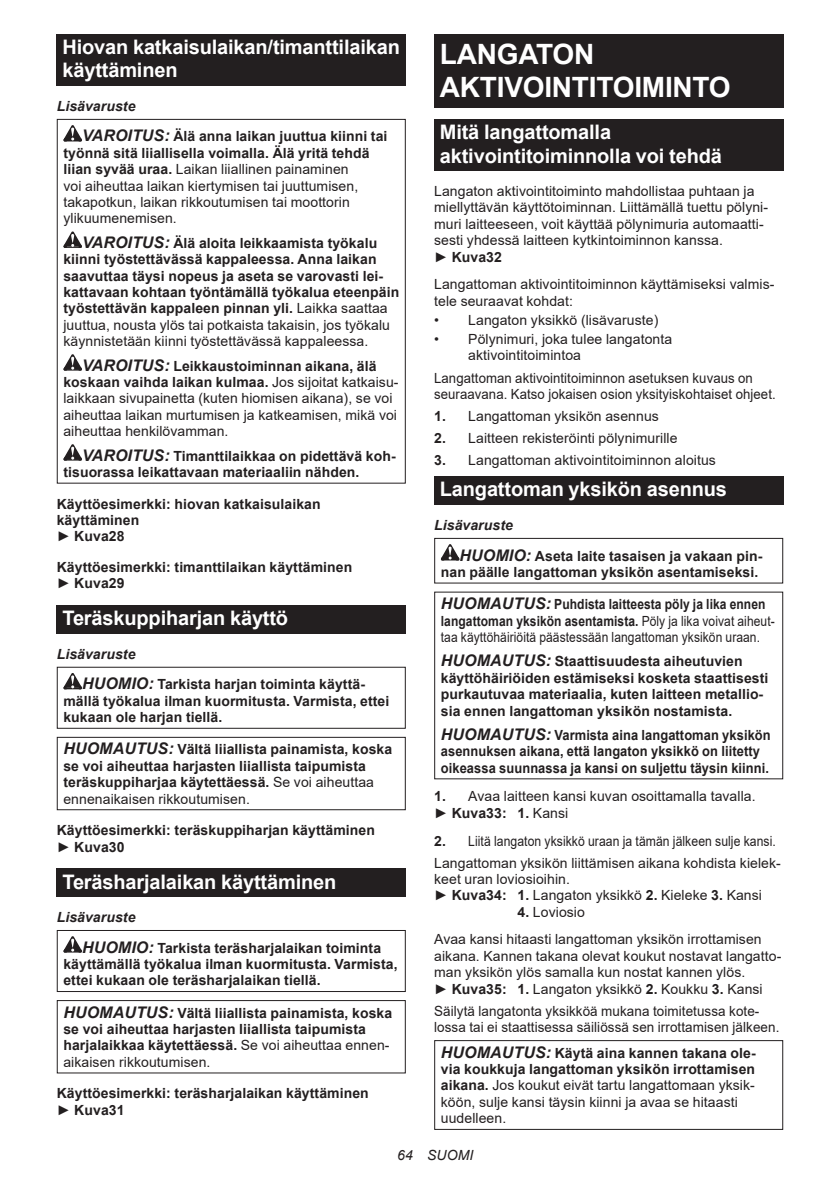
<style>
.page{position:relative;width:840px;height:1191px;background:#fff}
.page>*{position:absolute;margin:0;border:0;box-sizing:border-box;transform-origin:0 0}
.t1{font:700 28px/32.8px "Arial";letter-spacing:-.01em;color:#fff}
.t2{font:700 20px/23.4px "Arial";letter-spacing:-.01em;color:#fff}
.t3{font:700 14px/16.4px "Arial";letter-spacing:.005em;color:#231f20}
.t4{font:14px/16.4px "Arial";letter-spacing:.005em;color:#231f20}
.t5{font:14px/16.4px "Arial";letter-spacing:.005em;color:#231f20;scale:.86 1}
.t6{font:700 14px/16.4px "Arial";letter-spacing:.005em;color:#231f20;scale:.92 1}
.t7{font:14px/22px "Arial";letter-spacing:.005em;color:#231f20;scale:.87 1}
.t8{font:14px/16.4px "Arial";letter-spacing:.005em;color:#231f20;scale:.96 1}
.t9{font:14px/16.4px "Arial";letter-spacing:.005em;color:#231f20;scale:.94 1}
.t10{font:italic 14px "Arial";letter-spacing:.005em;color:#231f20}
.s1{font-style:italic}
.s2{font-style:italic;font-size:16px}
.s3{font-weight:700}
.s4{font-weight:400}
.s5{font-weight:700;font-style:italic;font-size:16px}
</style>
<div class="page">
<div style="left:57px;top:34px;width:348px;height:52px;background:#231f20"></div>
<svg style="left:63px;top:125px;width:19px;height:16px"></svg>
<svg style="left:63px;top:231px;width:19px;height:17px"></svg>
<svg style="left:63px;top:354px;width:19px;height:16px"></svg>
<svg style="left:63px;top:444px;width:19px;height:16px"></svg>
<div style="left:57px;top:119px;width:348px;height:364px;border:1px solid #231f20"></div>
<div style="left:57px;top:605px;width:348px;height:29px;background:#231f20"></div>
<svg style="left:63px;top:673px;width:19px;height:16px"></svg>
<div style="left:57px;top:666px;width:348px;height:63px;border:1px solid #231f20"></div>
<div style="left:57px;top:737px;width:348px;height:73px;border:1px solid #231f20"></div>
<div style="left:57px;top:868px;width:348px;height:29px;background:#231f20"></div>
<svg style="left:63px;top:936px;width:19px;height:16px"></svg>
<div style="left:57px;top:930px;width:348px;height:62px;border:1px solid #231f20"></div>
<div style="left:57px;top:1000px;width:348px;height:73px;border:1px solid #231f20"></div>
<div style="left:434px;top:34px;width:348px;height:74px;background:#231f20"></div>
<div style="left:434px;top:119px;width:348px;height:52px;background:#231f20"></div>
<div style="left:434px;top:476px;width:348px;height:29px;background:#231f20"></div>
<svg style="left:440px;top:544px;width:19px;height:16px"></svg>
<div style="left:434px;top:538px;width:348px;height:45px;border:1px solid #231f20"></div>
<div style="left:434px;top:1040px;width:348px;height:89px;border:1px solid #231f20"></div>
<h2 class="t2" style="left:62px;top:36px;width:339px">Hiovan katkaisulaikan/timanttilaikan käyttäminen</h2>
<p class="t3" style="left:82px;top:91px;width:307px;line-height:30.6px;text-indent:-25px"><span class="s1">Lisävaruste<br></span><span class="s2">VAROITUS:</span> Älä anna laikan juuttua kiinni tai</p>
<p class="t4" style="left:63px;top:145px;width:307px"><span class="s3">työnnä sitä liiallisella voimalla. Älä yritä tehdä liian syvää uraa.</span> Laikan liiallinen painaminen voi aiheuttaa laikan kiertymisen tai juuttumisen, takapotkun, laikan rikkoutumisen tai moottorin ylikuumenemisen.</p>
<p class="t3" style="left:63px;top:235px;width:337px;text-indent:19px"><span class="s2">VAROITUS:</span> Älä aloita leikkaamista työkalu kiinni työstettävässä kappaleessa. Anna laikan saavuttaa täysi nopeus ja aseta se varovasti lei&shy;kattavaan kohtaan työntämällä työkalua eteenpäin työstettävän kappaleen pinnan yli. <span class="s4">Laikka saattaa juuttua, nousta ylös tai potkaista takaisin, jos työkalu käynnistetään kiinni työstettävässä kappaleessa.</span></p>
<p class="t4" style="left:63px;top:357px;width:336px;text-indent:19px"><span class="s5">VAROITUS:</span> <span class="s3">Leikkaustoiminnan aikana, älä koskaan vaihda laikan kulmaa.</span> Jos sijoitat katkaisu&shy;laikkaan sivupainetta (kuten hiomisen aikana), se voi aiheuttaa laikan murtumisen ja katkeamisen, mikä voi aiheuttaa henkilövamman.</p>
<p class="t3" style="left:63px;top:447px;width:333px;text-indent:19px"><span class="s2">VAROITUS:</span> Timanttilaikkaa on pidettävä koh&shy;tisuorassa leikattavaan materiaaliin nähden.</p>
<p class="t3" style="left:57px;top:495px;width:265px">Käyttöesimerkki: hiovan katkaisulaikan käyttäminen<br><span class="s4">►</span> Kuva28</p>
<p class="t3" style="left:57px;top:559px;width:297px">Käyttöesimerkki: timanttilaikan käyttäminen <span class="s4">►</span> Kuva29</p>
<h2 class="t2" style="left:62px;top:607px;width:227px">Teräskuppiharjan käyttö</h2>
<p class="t3" style="left:82px;top:638px;width:284px;line-height:30.6px;text-indent:-25px"><span class="s1">Lisävaruste<br></span><span class="s2">HUOMIO:</span> Tarkista harjan toiminta käyttä-</p>
<p class="t3" style="left:63px;top:693px;width:327px">mällä työkalua ilman kuormitusta. Varmista, ettei kukaan ole harjan tiellä.</p>
<p class="t3" style="left:63px;top:741px;width:330px"><span class="s2">HUOMAUTUS:</span> Vältä liiallista painamista, koska se voi aiheuttaa harjasten liiallista taipumista teräskuppiharjaa käytettäessä. <span class="s4">Se voi aiheuttaa ennenaikaisen rikkoutumisen.</span></p>
<p class="t3" style="left:57px;top:822px;width:319px">Käyttöesimerkki: teräskuppiharjan käyttäminen <span class="s4">►</span> Kuva30</p>
<h2 class="t2" style="left:62px;top:870px;width:275px">Teräsharjalaikan käyttäminen</h2>
<p class="t3" style="left:82px;top:902px;width:300px;line-height:30.6px;text-indent:-25px"><span class="s1">Lisävaruste<br></span><span class="s2">HUOMIO:</span> Tarkista teräsharjalaikan toiminta</p>
<p class="t3" style="left:63px;top:956px;width:335px">käyttämällä työkalua ilman kuormitusta. Varmista, ettei kukaan ole teräsharjalaikan tiellä.</p>
<p class="t3" style="left:63px;top:1004px;width:330px"><span class="s2">HUOMAUTUS:</span> Vältä liiallista painamista, koska se voi aiheuttaa harjasten liiallista taipumista harjalaikkaa käytettäessä. <span class="s4">Se voi aiheuttaa ennen&shy;aikaisen rikkoutumisen.</span></p>
<p class="t3" style="left:57px;top:1085px;width:313px">Käyttöesimerkki: teräsharjalaikan käyttäminen <span class="s4">►</span> Kuva31</p>
<h1 class="t1" style="left:439px;top:38px;width:292px">LANGATON<br>AKTIVOINTITOIMINTO</h1>
<h2 class="t2" style="left:439px;top:121px;width:283px">Mitä langattomalla aktivointitoiminnolla voi tehdä</h2>
<p class="t4" style="left:434px;top:183px;width:335px">Langaton aktivointitoiminto mahdollistaa puhtaan ja miellyttävän käyttötoiminnan. Liittämällä tuettu pölyni&shy;muri laitteeseen, voit käyttää pölynimuria automaatti&shy;sesti yhdessä laitteen kytkintoiminnon kanssa.<br>► <span class="s3">Kuva32</span></p>
<p class="t4" style="left:434px;top:276px;width:341px">Langattoman aktivointitoiminnon käyttämiseksi valmis&shy;tele seuraavat kohdat:</p>
<p class="t4" style="left:434px;top:312px;width:225px">• Langaton yksikkö (lisävaruste)</p>
<p class="t4" style="left:468px;top:331px;width:205px;text-indent:-34px">• Pölynimuri, joka tulee langatonta aktivointitoimintoa</p>
<p class="t9" style="left:434px;top:369px;width:364px">Langattoman aktivointitoiminnon asetuksen kuvaus on seuraavana. Katso jokaisen osion yksityiskohtaiset ohjeet.</p>
<p class="t4" style="left:434px;top:408px;width:226px"><span class="s3">1.</span> Langattoman yksikön asennus</p>
<p class="t4" style="left:434px;top:430px;width:245px"><span class="s3">2.</span> Laitteen rekisteröinti pölynimurille</p>
<p class="t4" style="left:434px;top:452px;width:283px"><span class="s3">3.</span> Langattoman aktivointitoiminnon aloitus</p>
<h2 class="t2" style="left:439px;top:478px;width:288px">Langattoman yksikön asennus</h2>
<p class="t3" style="left:459px;top:510px;width:304px;line-height:30.6px;text-indent:-25px"><span class="s1">Lisävaruste<br></span><span class="s2">HUOMIO:</span> Aseta laite tasaisen ja vakaan pin-</p>
<p class="t3" style="left:440px;top:564px;width:319px">nan päälle langattoman yksikön asentamiseksi.</p>
<p class="t5" style="left:440px;top:596px;width:389px"><span class="s5">HUOMAUTUS:</span> <span class="s3">Puhdista laitteesta pöly ja lika ennen langattoman yksikön asentamista.</span> Pöly ja lika voivat aiheut&shy;taa käyttöhäiriöitä päästessään langattoman yksikön uraan.</p>
<p class="t3" style="left:440px;top:653px;width:329px"><span class="s2">HUOMAUTUS:</span> Staattisuudesta aiheutuvien käyttöhäiriöiden estämiseksi kosketa staattisesti purkautuvaa materiaalia, kuten laitteen metallio&shy;sia ennen langattoman yksikön nostamista.</p>
<p class="t6" style="left:440px;top:727px;width:360px"><span class="s2">HUOMAUTUS:</span> Varmista aina langattoman yksikön asennuksen aikana, että langaton yksikkö on liitetty oikeassa suunnassa ja kansi on suljettu täysin kiinni.</p>
<p class="t4" style="left:434px;top:788px;width:323px"><span class="s3">1.</span> Avaa laitteen kansi kuvan osoittamalla tavalla. ► <span class="s3">Kuva33: 1.</span> Kansi</p>
<p class="t7" style="left:434px;top:829px;width:400px"><span class="s3">2.</span> Liitä langaton yksikkö uraan ja tämän jälkeen sulje kansi.<br>Langattoman yksikön liittämisen aikana kohdista kielek-</p>
<p class="t4" style="left:434px;top:870px;width:329px">keet uran loviosioihin.<br>► <span class="s3">Kuva34: 1.</span> Langaton yksikkö <span class="s3">2.</span> Kieleke <span class="s3">3.</span> Kansi</p>
<p class="t4" style="left:434px;top:897px;width:329px;line-height:27.8px;text-indent:83px"><span class="s3">4.</span> Loviosio<br>Avaa kansi hitaasti langattoman yksikön irrottamisen</p>
<p class="t4" style="left:434px;top:947px;width:348px">aikana. Kannen takana olevat koukut nostavat langatto&shy;man yksikön ylös samalla kun nostat kannen ylös.<br>► <span class="s3">Kuva35: 1.</span> Langaton yksikkö <span class="s3">2.</span> Koukku <span class="s3">3.</span> Kansi</p>
<p class="t8" style="left:434px;top:1002px;width:361px">Säilytä langatonta yksikköä mukana toimitetussa kote&shy;lossa tai ei staattisessa säiliössä sen irrottamisen jälkeen.</p>
<p class="t4" style="left:440px;top:1044px;width:316px"><span class="s5">HUOMAUTUS:</span> <span class="s3">Käytä aina kannen takana ole&shy;via koukkuja langattoman yksikön irrottamisen aikana.</span> Jos koukut eivät tartu langattomaan yksik&shy;köön, sulje kansi täysin kiinni ja avaa se hitaasti uudelleen.</p>
<p class="t10" style="left:397px;top:1146px;width:78px">64 SUOMI</p>
</div>
